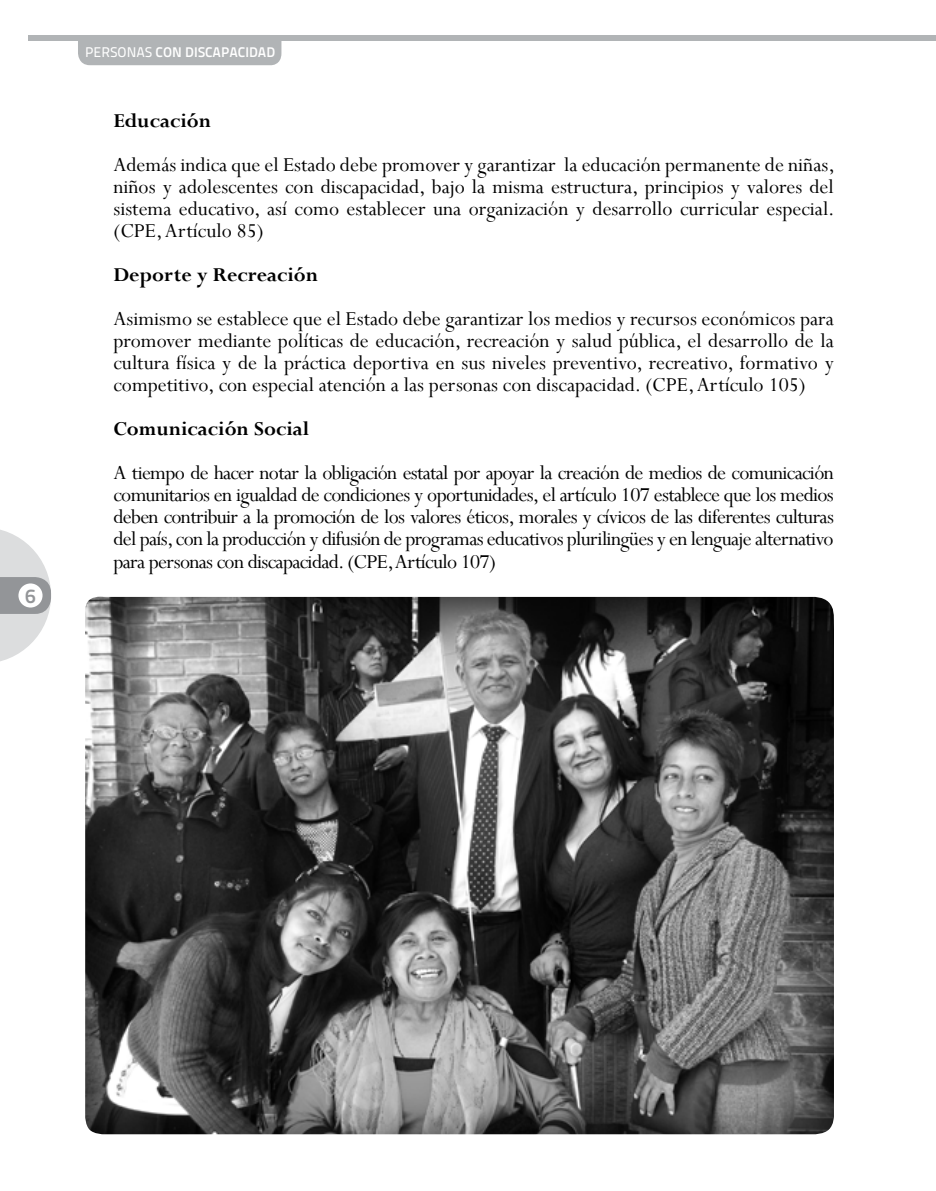
<style>
.page{position:relative;width:936px;height:1191px;background:#fff}
.page>*{position:absolute;margin:0;border:0;box-sizing:border-box;transform-origin:0 0}
.t1{font:22px/22px "Perpetua";color:#000;text-align:justify}
.t2{font:700 22px "Perpetua";color:#000}
.t3{font:20px "Titillium Maps 26 L 750 wt";color:#939598}
.t4{font:14px "Titillium Maps 26 L 750 wt";color:#fff}
.s1{font-family:"Titillium Maps 26 L 500 wt"}
</style>
<div class="page">
<div style="left:78px;top:41px;width:203px;height:24px;background:#b1b4b6"></div>
<svg style="left:0;top:529px;width:51px;height:132px"></svg>
<div style="left:28px;top:35px;width:907px;height:6px;background:#b1b4b6"></div>
<div style="left:18px;top:583px;width:25px;height:24px;background:#fff;border-radius:50%"></div>
<img style="left:85px;top:597px;width:749px;height:537px">
<p class="t3" style="left:25px;top:580px;width:12px">6</p>
<p class="t4" style="left:85px;top:41px;width:192px"><span class="s1">PERSONAS</span> CON DISCAPACIDAD</p>
<p class="t2" style="left:113px;top:107px;width:99px">Educación</p>
<p class="t1" style="left:113px;top:153px;width:722px">Además indica que el Estado debe promover y garantizar la educación permanente de niñas, niños y adolescentes con discapacidad, bajo la misma estructura, principios y valores del sistema educativo, así como establecer una organización y desarrollo curricular especial. (CPE, Artículo 85)</p>
<p class="t2" style="left:113px;top:261px;width:206px">Deporte y Recreación</p>
<p class="t1" style="left:113px;top:307px;width:721px">Asimismo se establece que el Estado debe garantizar los medios y recursos económicos para promover mediante políticas de educación, recreación y salud pública, el desarrollo de la cultura física y de la práctica deportiva en sus niveles preventivo, recreativo, formativo y competitivo, con especial atención a las personas con discapacidad. (CPE, Artículo 105)</p>
<p class="t2" style="left:113px;top:415px;width:197px">Comunicación Social</p>
<p class="t1" style="left:113px;top:461px;width:722px">A tiempo de hacer notar la obligación estatal por apoyar la creación de medios de comunicación comunitarios en igualdad de condiciones y oportunidades, el artículo 107 establece que los medios deben contribuir a la promoción de los valores éticos, morales y cívicos de las diferentes culturas del país, con la producción y difusión de programas educativos plurilingües y en lenguaje alternativo para personas con discapacidad. (CPE, Artículo 107)</p>
</div>
